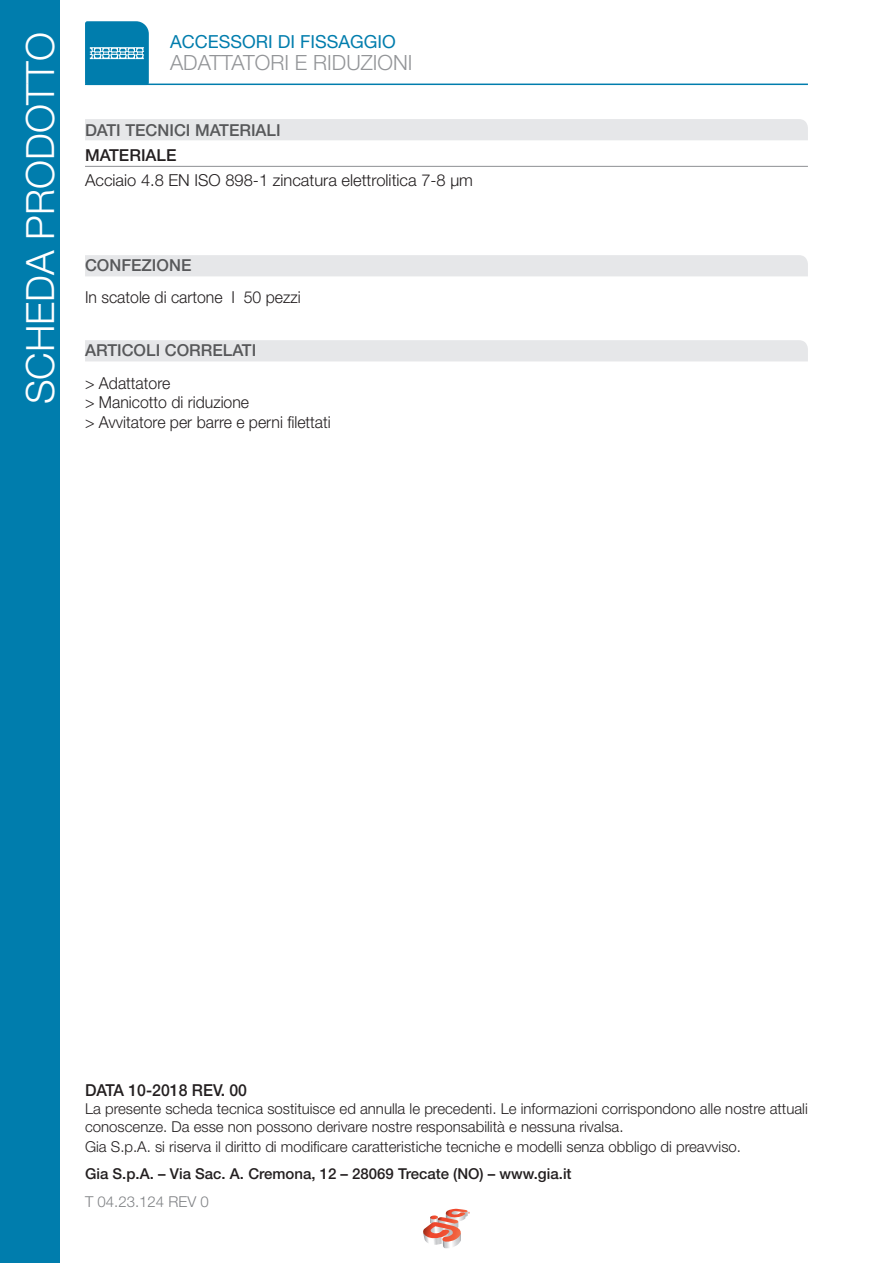
<style>
.page{position:relative;width:893px;height:1263px;background:#fff}
.page>*{position:absolute;margin:0;border:0;box-sizing:border-box;transform-origin:0 0}
.t1{font:300 39px "Helvetica Neue LT Std";color:#fff}
.t2{font:300 21px "Helvetica Neue LT Std";color:#939598}
.t3{font:18px "Helvetica Neue LT Std";color:#007dad}
.t4{font:300 16.5px "Helvetica Neue LT Std";color:#231f20;scale:.96 1}
.t5{font:300 16.5px "Helvetica Neue LT Std";color:#231f20}
.t6{font:500 16.5px "Helvetica Neue LT Std";color:#57585a}
.t7{font:500 16.5px "Helvetica Neue LT Std";color:#231f20;scale:.96 1}
.t8{font:500 16.5px "Helvetica Neue LT Std";color:#231f20}
.t9{font:300 15px/18px "Helvetica Neue LT Std";color:#231f20}
.t10{font:500 15px "Helvetica Neue LT Std";color:#231f20}
.t11{font:300 15px "Helvetica Neue LT Std";color:#808285}
</style>
<div class="page">
<hr style="left:85px;top:84px;width:723px;height:1px;background:#007dad">
<svg style="left:85px;top:21px;width:64px;height:63px;background:#1b8ab5"></svg>
<div style="left:0;top:0;width:60px;height:1263px;background:#007dad"></div>
<svg style="left:423px;top:1209px;width:47px;height:39px"></svg>
<hr style="left:85px;top:166px;width:723px;height:1px;background:#939598">
<div style="left:85px;top:119px;width:723px;height:21px;background:#e6e7e9"></div>
<div style="left:85px;top:255px;width:723px;height:21px;background:#e6e7e9"></div>
<div style="left:85px;top:340px;width:723px;height:21px;background:#e6e7e9"></div>
<h1 class="t1" style="left:16px;top:404px;width:374px;rotate:-90deg">SCHEDA PRODOTTO</h1>
<p class="t3" style="left:170px;top:30px;width:227px">ACCESSORI DI FISSAGGIO</p>
<p class="t2" style="left:170px;top:50px;width:244px">ADATTATORI E RIDUZIONI</p>
<p class="t6" style="left:85px;top:120px;width:197px">DATI TECNICI MATERIALI</p>
<p class="t8" style="left:85px;top:145px;width:93px">MATERIALE</p>
<p class="t5" style="left:85px;top:170px;width:389px">Acciaio 4.8 EN ISO 898-1 zincatura elettrolitica 7-8 μm</p>
<p class="t6" style="left:85px;top:255px;width:108px">CONFEZIONE</p>
<p class="t4" style="left:85px;top:287px;width:226px">In scatole di cartone I 50 pezzi</p>
<p class="t6" style="left:85px;top:340px;width:173px">ARTICOLI CORRELATI</p>
<p class="t4" style="left:85px;top:372px;width:90px">&gt; Adattatore</p>
<p class="t4" style="left:85px;top:392px;width:172px">&gt; Manicotto di riduzione</p>
<p class="t4" style="left:85px;top:411px;width:257px">&gt; Avvitatore per barre e perni filettati</p>
<p class="t7" style="left:85px;top:1080px;width:170px">DATA 10-2018 REV. 00</p>
<p class="t9" style="left:85px;top:1099px;width:724px">La presente scheda tecnica sostituisce ed annulla le precedenti. Le informazioni corrispondono alle nostre attuali conoscenze. Da esse non possono derivare nostre responsabilità e nessuna rivalsa.</p>
<p class="t9" style="left:85px;top:1137px;width:658px">Gia S.p.A. si riserva il diritto di modificare caratteristiche tecniche e modelli senza obbligo di preavviso.</p>
<p class="t10" style="left:85px;top:1165px;width:488px">Gia S.p.A. – Via Sac. A. Cremona, 12 – 28069 Trecate (NO) – www.gia.it</p>
<p class="t11" style="left:85px;top:1192px;width:125px">T 04.23.124 REV 0</p>
</div>
